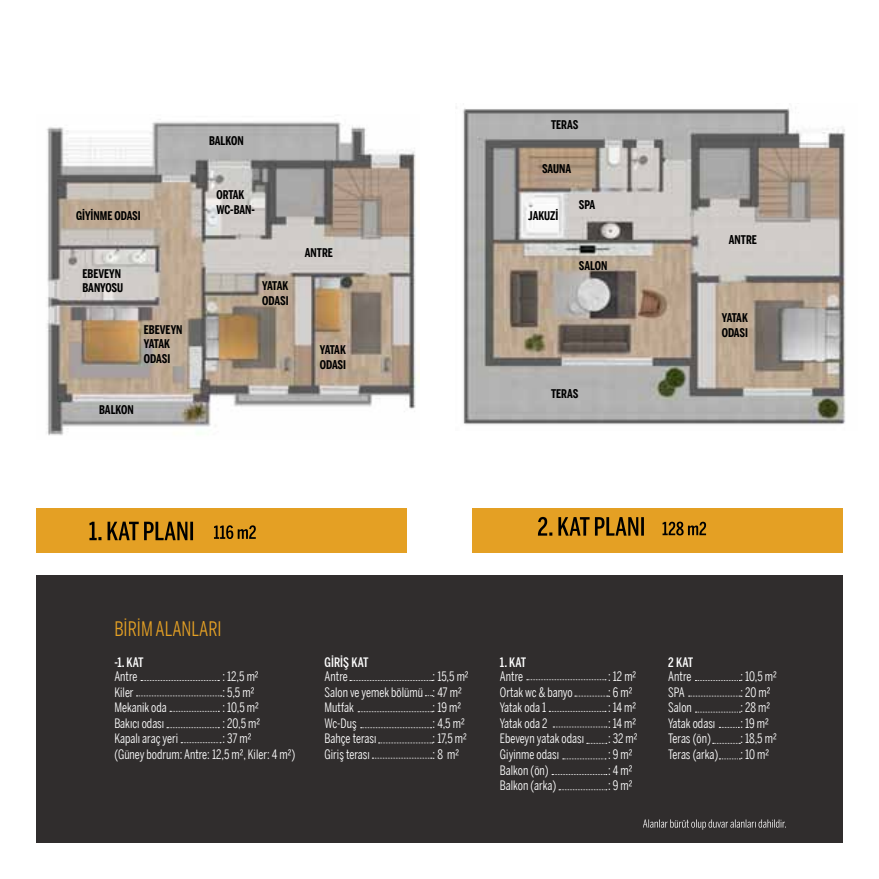
<style>
.page{position:relative;width:879px;height:879px;background:#fff}
.page>*{position:absolute;margin:0;border:0;box-sizing:border-box;transform-origin:0 0}
.t1{font:20px "Benton Sans Comp";color:#e4a024}
.t2{font:13px/15.6px "Benton Sans Comp";color:#fff}
.t3{font:500 13px "Benton Sans Comp";color:#fff}
.t4{font:700 12px/14.4px "Benton Sans Comp";color:#000}
.t5{font:700 12px/14.4px "Benton Sans Comp";letter-spacing:-.02em;color:#000}
</style>
<div class="page">
<div style="left:36px;top:508px;width:370px;height:44px;background:#e4a024"></div>
<div style="left:472px;top:508px;width:370px;height:44px;background:#e4a024"></div>
<div style="left:36px;top:575px;width:807px;height:268px;background:#302d2d"></div>
<svg style="left:89px;top:521px;width:104px;height:19px"></svg>
<svg style="left:538px;top:517px;width:106px;height:18px"></svg>
<img style="left:46px;top:119px;width:374px;height:317px">
<img style="left:456px;top:107px;width:390px;height:318px">
<svg style="left:214px;top:525px;width:42px;height:14px"></svg>
<svg style="left:662px;top:521px;width:44px;height:14px"></svg>
<svg style="left:643px;top:819px;width:143px;height:11px"></svg>
<svg style="left:695px;top:680px;width:45px;height:1px"></svg>
<svg style="left:688px;top:696px;width:52px;height:1px"></svg>
<svg style="left:695px;top:712px;width:45px;height:1px"></svg>
<svg style="left:719px;top:727px;width:20px;height:1px"></svg>
<svg style="left:712px;top:743px;width:28px;height:1px"></svg>
<svg style="left:719px;top:758px;width:21px;height:1px"></svg>
<svg style="left:527px;top:679px;width:79px;height:1px"></svg>
<svg style="left:575px;top:696px;width:33px;height:1px"></svg>
<svg style="left:549px;top:711px;width:57px;height:1px"></svg>
<svg style="left:553px;top:726px;width:54px;height:1px"></svg>
<svg style="left:587px;top:743px;width:20px;height:1px"></svg>
<svg style="left:563px;top:758px;width:43px;height:1px"></svg>
<svg style="left:552px;top:774px;width:55px;height:1px"></svg>
<svg style="left:559px;top:789px;width:48px;height:1px"></svg>
<svg style="left:350px;top:680px;width:83px;height:1px"></svg>
<svg style="left:358px;top:711px;width:75px;height:1px"></svg>
<svg style="left:361px;top:727px;width:70px;height:1px"></svg>
<svg style="left:378px;top:742px;width:55px;height:1px"></svg>
<svg style="left:372px;top:758px;width:60px;height:1px"></svg>
<svg style="left:141px;top:680px;width:78px;height:1px"></svg>
<svg style="left:136px;top:695px;width:86px;height:1px"></svg>
<svg style="left:170px;top:711px;width:49px;height:1px"></svg>
<svg style="left:167px;top:727px;width:52px;height:1px"></svg>
<svg style="left:181px;top:742px;width:40px;height:1px"></svg>
<p class="t4" style="left:76px;top:208px;width:66px">GİYİNME ODASI</p>
<p class="t4" style="left:83px;top:266px;width:42px">EBEVEYN<br>BANYOSU</p>
<p class="t4" style="left:144px;top:322px;width:40px">EBEVEYN<br>YATAK<br>ODASI</p>
<p class="t4" style="left:99px;top:402px;width:36px">BALKON</p>
<p class="t4" style="left:209px;top:133px;width:36px">BALKON</p>
<p class="t4" style="left:216px;top:188px;width:40px">ORTAK<br>WC-BAN-</p>
<p class="t5" style="left:262px;top:278px;width:28px">YATAK<br>ODASI</p>
<p class="t4" style="left:305px;top:245px;width:30px">ANTRE</p>
<p class="t5" style="left:320px;top:342px;width:28px">YATAK<br>ODASI</p>
<p class="t4" style="left:551px;top:117px;width:29px">TERAS</p>
<p class="t4" style="left:542px;top:162px;width:31px">SAUNA</p>
<p class="t4" style="left:528px;top:209px;width:32px">JAKUZİ</p>
<p class="t4" style="left:579px;top:198px;width:18px">SPA</p>
<p class="t4" style="left:579px;top:258px;width:30px">SALON</p>
<p class="t4" style="left:551px;top:386px;width:29px">TERAS</p>
<p class="t4" style="left:729px;top:232px;width:30px">ANTRE</p>
<p class="t5" style="left:722px;top:311px;width:28px">YATAK<br>ODASI</p>
<h1 class="t1" style="left:114px;top:617px;width:109px">BİRİM ALANLARI</h1>
<p class="t3" style="left:114px;top:655px;width:31px">-1. KAT</p>
<p class="t2" style="left:114px;top:668px;width:25px">Antre</p>
<p class="t2" style="left:222px;top:668px;width:38px">: 12,5 m²</p>
<p class="t2" style="left:114px;top:684px;width:21px">Kiler</p>
<p class="t2" style="left:222px;top:684px;width:33px">: 5,5 m²</p>
<p class="t2" style="left:114px;top:699px;width:54px">Mekanik oda</p>
<p class="t2" style="left:222px;top:699px;width:38px">: 10,5 m²</p>
<p class="t2" style="left:114px;top:715px;width:51px">Bakıcı odası</p>
<p class="t2" style="left:222px;top:715px;width:39px">: 20,5 m²</p>
<p class="t2" style="left:114px;top:730px;width:65px">Kapalı araç yeri</p>
<p class="t2" style="left:114px;top:730px;width:182px;text-indent:108px">: 37 m²<br>(Güney bodrum: Antre: 12,5 m², Kiler: 4 m²)</p>
<p class="t3" style="left:324px;top:655px;width:45px">GİRİŞ KAT</p>
<p class="t2" style="left:324px;top:668px;width:25px">Antre</p>
<p class="t2" style="left:324px;top:668px;width:145px;text-indent:108px">: 15,5 m²<br>Salon ve yemek bölümü : 47 m²<br>Mutfak</p>
<p class="t2" style="left:432px;top:699px;width:30px">: 19 m²</p>
<p class="t2" style="left:324px;top:715px;width:34px">Wc-Duş</p>
<p class="t2" style="left:432px;top:715px;width:34px">: 4,5 m²</p>
<p class="t2" style="left:324px;top:730px;width:53px">Bahçe terası</p>
<p class="t2" style="left:432px;top:730px;width:36px">: 17,5 m²</p>
<p class="t2" style="left:324px;top:746px;width:47px">Giriş terası</p>
<p class="t2" style="left:432px;top:746px;width:28px">: 8 m²</p>
<p class="t3" style="left:500px;top:655px;width:28px">1. KAT</p>
<p class="t2" style="left:500px;top:668px;width:25px">Antre</p>
<p class="t2" style="left:608px;top:668px;width:30px">: 12 m²</p>
<p class="t2" style="left:500px;top:684px;width:74px">Ortak wc &amp; banyo</p>
<p class="t2" style="left:608px;top:684px;width:26px">: 6 m²</p>
<p class="t2" style="left:500px;top:699px;width:48px">Yatak oda 1</p>
<p class="t2" style="left:608px;top:699px;width:30px">: 14 m²</p>
<p class="t2" style="left:500px;top:715px;width:49px">Yatak oda 2</p>
<p class="t2" style="left:608px;top:715px;width:30px">: 14 m²</p>
<p class="t2" style="left:500px;top:730px;width:86px">Ebeveyn yatak odası</p>
<p class="t2" style="left:608px;top:730px;width:31px">: 32 m²</p>
<p class="t2" style="left:500px;top:746px;width:61px">Giyinme odası</p>
<p class="t2" style="left:608px;top:746px;width:26px">: 9 m²</p>
<p class="t2" style="left:500px;top:762px;width:50px">Balkon (ön)</p>
<p class="t2" style="left:608px;top:762px;width:26px">: 4 m²</p>
<p class="t2" style="left:500px;top:777px;width:58px">Balkon (arka)</p>
<p class="t2" style="left:608px;top:777px;width:26px">: 9 m²</p>
<p class="t3" style="left:668px;top:655px;width:26px">2 KAT</p>
<p class="t2" style="left:668px;top:668px;width:25px">Antre</p>
<p class="t2" style="left:740px;top:668px;width:38px">: 10,5 m²</p>
<p class="t2" style="left:668px;top:684px;width:18px">SPA</p>
<p class="t2" style="left:740px;top:684px;width:31px">: 20 m²</p>
<p class="t2" style="left:668px;top:699px;width:25px">Salon</p>
<p class="t2" style="left:740px;top:699px;width:31px">: 28 m²</p>
<p class="t2" style="left:668px;top:715px;width:48px">Yatak odası</p>
<p class="t2" style="left:740px;top:715px;width:30px">: 19 m²</p>
<p class="t2" style="left:668px;top:730px;width:44px">Teras (ön)</p>
<p class="t2" style="left:740px;top:730px;width:38px">: 18,5 m²</p>
<p class="t2" style="left:668px;top:746px;width:52px">Teras (arka)</p>
<p class="t2" style="left:740px;top:746px;width:30px">: 10 m²</p>
</div>
